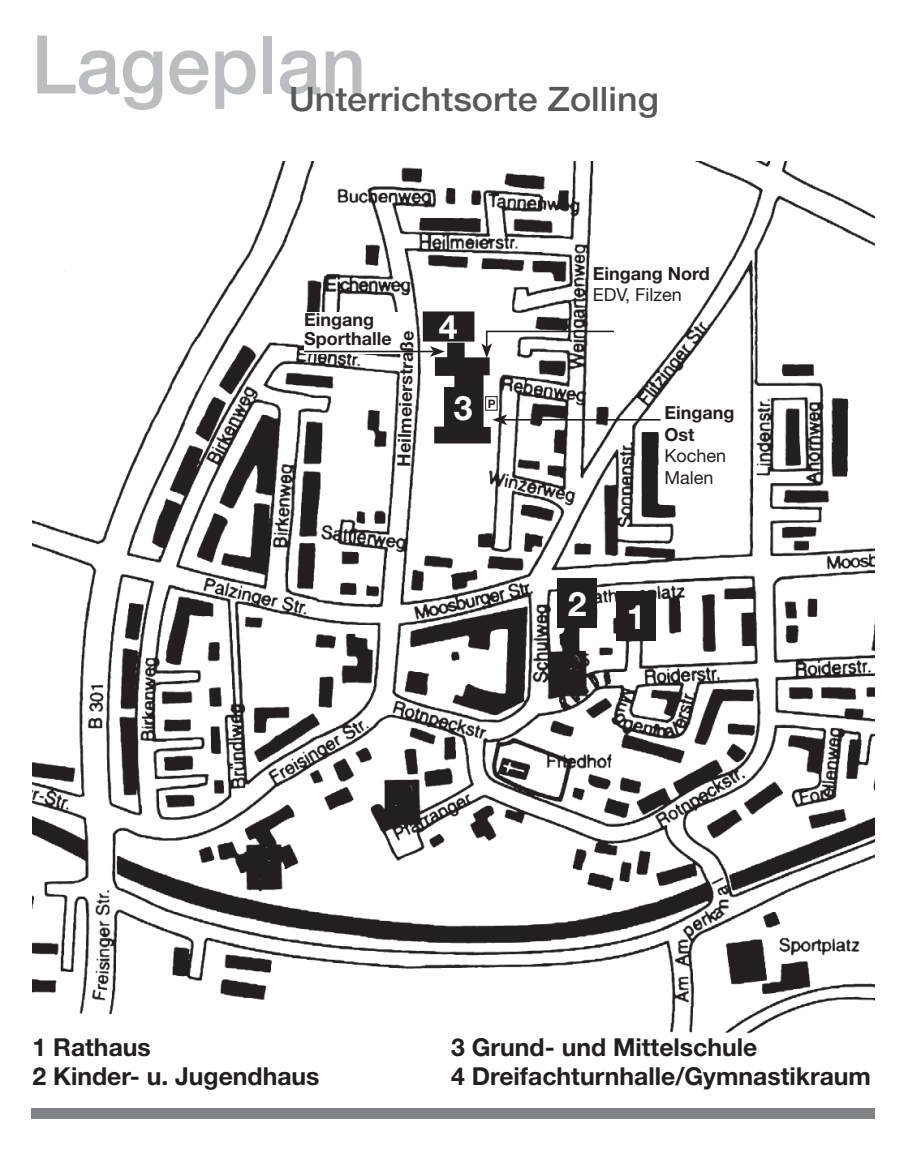
<style>
.page{position:relative;width:906px;height:1155px;background:#fff}
.page>*{position:absolute;margin:0;border:0;box-sizing:border-box;transform-origin:0 0}
.t1{font:500 81px "Helvetica Neue LT";color:#bcbdc0}
.t2{font:500 33.75px "Helvetica Neue LT";color:#57585a;scale:1.06 1}
.t3{font:700 33.75px "Helvetica Neue LT";color:#fff}
.t4{font:700 24.75px "Helvetica Neue LT";color:#231f20}
.t5{font:700 18px/19.1px "Helvetica Neue LT";color:#231f20}
.t6{font:18px/21.6px "Helvetica Neue LT";color:#231f20}
.t7{font:700 11.7px "Helvetica Neue LT";color:#231f20}
</style>
<div class="page">
<div style="left:31px;top:1107px;width:843px;height:11px;background:#808285"></div>
<img style="left:33px;top:161px;width:841px;height:873px">
<div style="left:616px;top:591px;width:40px;height:49px;background:#231f20"></div>
<div style="left:557px;top:578px;width:40px;height:50px;background:#231f20"></div>
<div style="left:304px;top:312px;width:102px;height:41px;background:#fff"></div>
<hr style="left:304px;top:351px;width:129px;height:1px;background:#231f20">
<hr style="left:422px;top:342px;width:52px;height:1px;background:#fff">
<hr style="left:503px;top:419px;width:157px;height:1px;background:#231f20">
<svg style="left:423px;top:311px;width:192px;height:132px"></svg>
<div style="left:485px;top:396px;width:12px;height:14px;border:1px solid #231f20"></div>
<h1 class="t1" style="left:31px;top:16px;width:336px">Lageplan</h1>
<h2 class="t2" style="left:289px;top:79px;width:350px">Unterrichtsorte Zolling</h2>
<p class="t5" style="left:304px;top:310px;width:89px">Eingang<br>Sporthalle</p>
<p class="t5" style="left:394px;top:466px;width:138px;rotate:-89deg">Heilmeierstraße</p>
<h2 class="t3" style="left:439px;top:306px;width:20px">4</h2>
<h2 class="t3" style="left:454px;top:387px;width:20px">3</h2>
<p class="t7" style="left:488px;top:396px;width:9px">P</p>
<p class="t5" style="left:593px;top:263px;width:118px">Eingang Nord</p>
<p class="t6" style="left:593px;top:284px;width:90px">EDV, Filzen</p>
<p class="t5" style="left:664px;top:401px;width:71px;line-height:21.6px">Eingang<br>Ost</p>
<p class="t6" style="left:664px;top:444px;width:63px">Kochen<br>Malen</p>
<h2 class="t3" style="left:568px;top:583px;width:20px">2</h2>
<h2 class="t3" style="left:627px;top:596px;width:20px">1</h2>
<p class="t4" style="left:33px;top:1031px;width:120px">1 Rathaus</p>
<p class="t4" style="left:451px;top:1031px;width:308px">3 Grund- und Mittelschule</p>
<p class="t4" style="left:33px;top:1061px;width:288px">2 Kinder- u. Jugendhaus</p>
<p class="t4" style="left:451px;top:1061px;width:421px">4 Dreifachturnhalle/Gymnastikraum</p>
</div>
